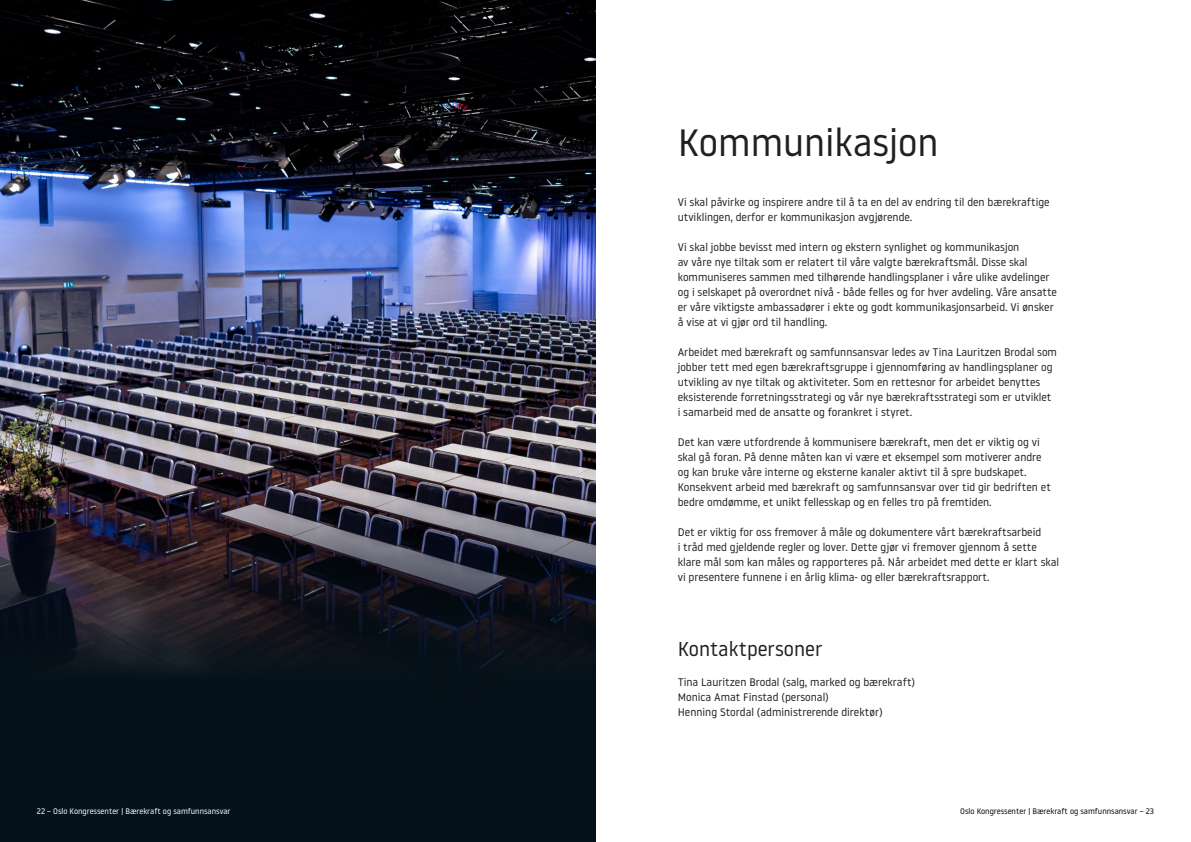
<style>
.page{position:relative;width:1191px;height:842px;background:#fff}
.page>*{position:absolute;margin:0;border:0;box-sizing:border-box;transform-origin:0 0}
.t1{font:38px "Noway";color:#231f20}
.t2{font:20px "Noway";color:#231f20}
.t3{font:11px/15px "Noway";color:#231f20}
.t4{font:8px "Noway";color:#fff}
.t5{font:8px "Noway";color:#000309}
</style>
<div class="page">
<div style="left:0;top:0;width:595px;height:842px;background:#06121b"></div>
<img style="left:0;top:0;width:595px;height:669px">
<p class="t1" style="left:677px;top:117px;width:262px">Kommunikasjon</p>
<p class="t3" style="left:677px;top:194px;width:373px">Vi skal påvirke og inspirere andre til å ta en del av endring til den bærekraftige utviklingen, derfor er kommunikasjon avgjørende.</p>
<p class="t3" style="left:677px;top:239px;width:381px">Vi skal jobbe bevisst med intern og ekstern synlighet og kommunikasjon<br>av våre nye tiltak som er relatert til våre valgte bærekraftsmål. Disse skal kommuniseres sammen med tilhørende handlingsplaner i våre ulike avdelinger og i selskapet på overordnet nivå - både felles og for hver avdeling. Våre ansatte er våre viktigste ambassadører i ekte og godt kommunikasjonsarbeid. Vi ønsker å vise at vi gjør ord til handling.</p>
<p class="t3" style="left:677px;top:344px;width:381px">Arbeidet med bærekraft og samfunnsansvar ledes av Tina Lauritzen Brodal som jobber tett med egen bærekraftsgruppe i gjennomføring av handlingsplaner og utvikling av nye tiltak og aktiviteter. Som en rettesnor for arbeidet benyttes eksisterende forretningsstrategi og vår nye bærekraftsstrategi som er utviklet<br>i samarbeid med de ansatte og forankret i styret.</p>
<p class="t3" style="left:677px;top:434px;width:375px">Det kan være utfordrende å kommunisere bærekraft, men det er viktig og vi skal gå foran. På denne måten kan vi være et eksempel som motiverer andre og kan bruke våre interne og eksterne kanaler aktivt til å spre budskapet.<br>Konsekvent arbeid med bærekraft og samfunnsansvar over tid gir bedriften et bedre omdømme, et unikt fellesskap og en felles tro på fremtiden.</p>
<p class="t3" style="left:677px;top:524px;width:383px">Det er viktig for oss fremover å måle og dokumentere vårt bærekraftsarbeid<br>i tråd med gjeldende regler og lover. Dette gjør vi fremover gjennom å sette klare mål som kan måles og rapporteres på. Når arbeidet med dette er klart skal vi presentere funnene i en årlig klima- og eller bærekraftsrapport.</p>
<p class="t2" style="left:677px;top:635px;width:146px">Kontaktpersoner</p>
<p class="t3" style="left:677px;top:674px;width:239px">Tina Lauritzen Brodal (salg, marked og bærekraft)</p>
<p class="t3" style="left:677px;top:689px;width:153px">Monica Amat Finstad (personal)</p>
<p class="t3" style="left:677px;top:704px;width:207px">Henning Stordal (administrerende direktør)</p>
<p class="t4" style="left:37px;top:806px;width:195px">22 – Oslo Kongressenter | Bærekraft og samfunnsansvar</p>
<p class="t5" style="left:960px;top:806px;width:195px">Oslo Kongressenter | Bærekraft og samfunnsansvar – 23</p>
</div>
